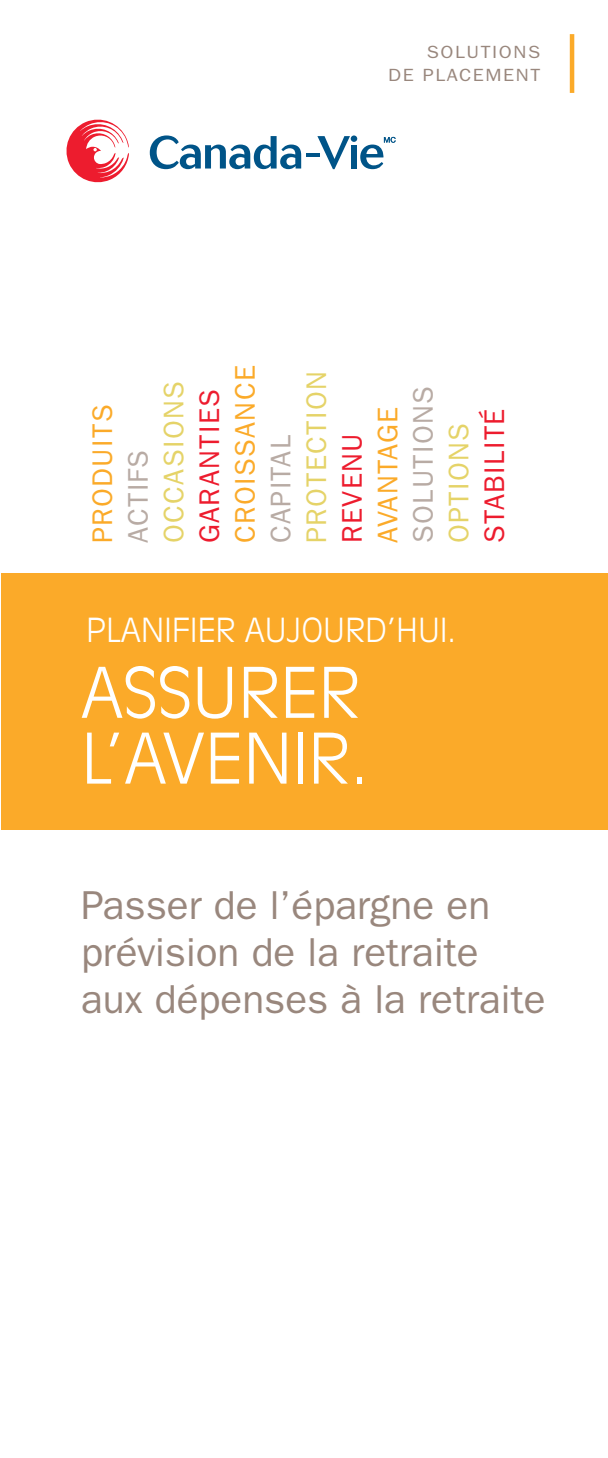
<style>
.page{position:relative;width:608px;height:1458px;background:#fff}
.page>*{position:absolute;margin:0;border:0;box-sizing:border-box;transform-origin:0 0}
.t1{font:300 68.85px/65.7px "Antique Olive Std";color:#fff}
.t2{font:40.5px/47.2px "ITC Franklin Gothic Std";color:#99877d}
.t3{font:300 32.85px "Antique Olive Std";color:#fff}
.t4{font:28.57px "ITC Franklin Gothic Std";letter-spacing:.05em;color:#fbaa29}
.t5{font:28.57px "ITC Franklin Gothic Std";letter-spacing:.05em;color:#e5d368}
.t6{font:28.57px "ITC Franklin Gothic Std";letter-spacing:.05em;color:#ed1c2e}
.t7{font:28.57px "ITC Franklin Gothic Std";letter-spacing:.05em;color:#b8aba4}
.t8{font:17.78px/22.5px "ITC Franklin Gothic Std";letter-spacing:.08em;color:#99877d;text-align:right;scale:1.11 1}
</style>
<div class="page">
<div style="left:569px;top:34px;width:5px;height:59px;background:#fbaa29"></div>
<div style="left:1px;top:574px;width:607px;height:256px;background:#fbaa29"></div>
<svg style="left:150px;top:135px;width:151px;height:34px"></svg>
<svg style="left:307px;top:136px;width:43px;height:33px"></svg>
<div style="left:351px;top:145px;width:6px;height:24px;background:#005488"></div>
<div style="left:350px;top:135px;width:7px;height:7px;background:#005488;border-radius:50%"></div>
<svg style="left:360px;top:137px;width:35px;height:32px"></svg>
<svg style="left:66px;top:120px;width:63px;height:62px"></svg>
<p class="t8" style="left:388px;top:41px;width:139px">Solutions<br>de placement</p>
<p class="t4" style="left:86px;top:543px;width:137px;rotate:-90deg">Produits</p>
<p class="t7" style="left:122px;top:543px;width:92px;rotate:-90deg">Actifs</p>
<p class="t5" style="left:157px;top:543px;width:161px;rotate:-90deg">Occasions</p>
<p class="t6" style="left:193px;top:543px;width:153px;rotate:-90deg">Garanties</p>
<p class="t4" style="left:228px;top:543px;width:179px;rotate:-90deg">Croissance</p>
<p class="t7" style="left:264px;top:543px;width:110px;rotate:-90deg">Capital</p>
<p class="t5" style="left:300px;top:543px;width:174px;rotate:-90deg">Protection</p>
<p class="t6" style="left:335px;top:543px;width:111px;rotate:-90deg">Revenu</p>
<p class="t4" style="left:371px;top:543px;width:138px;rotate:-90deg">Avantag e</p>
<p class="t7" style="left:407px;top:543px;width:156px;rotate:-90deg">Solutions</p>
<p class="t5" style="left:442px;top:543px;width:119px;rotate:-90deg">Options</p>
<p class="t6" style="left:478px;top:543px;width:136px;rotate:-90deg">Stabilité</p>
<p class="t3" style="left:86px;top:610px;width:372px">PLANIFIER AUJOURD’HUI.</p>
<h1 class="t1" style="left:81px;top:661px;width:289px">ASSURER<br>L’AVENIR.</h1>
<p class="t2" style="left:81px;top:882px;width:466px">Passer de l’épargne en prévision de la retraite aux dépenses à la retraite</p>
</div>
